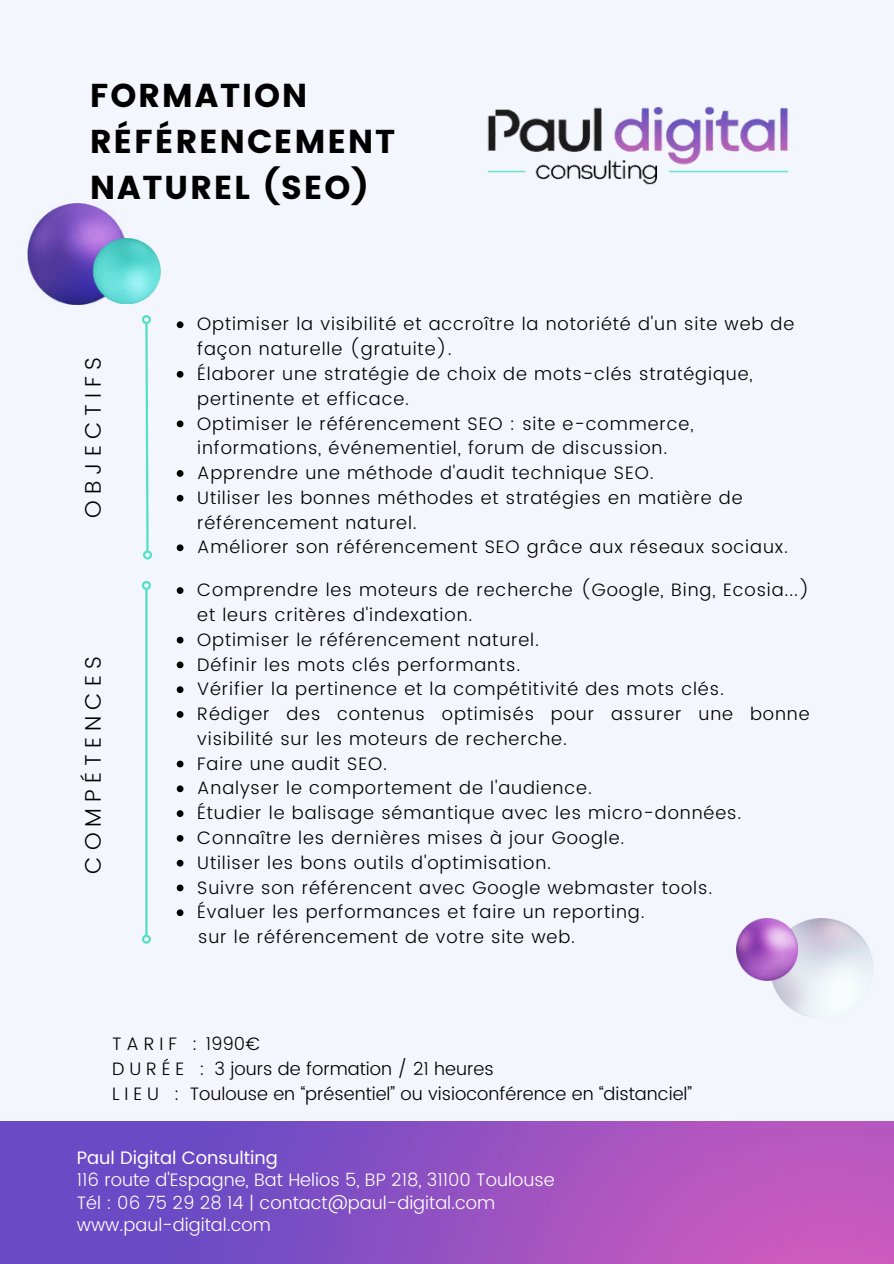
<style>
.page{position:relative;width:894px;height:1264px;background:#fff}
.page>*{position:absolute;margin:0;border:0;box-sizing:border-box;transform-origin:0 0}
.t1{font:33px/46.2px "Poppins";letter-spacing:.05em;color:#000}
.t2{font:300 22.5px "Poppins";letter-spacing:.27em;color:#000}
.t3{font:300 18px/24.8px "Poppins";letter-spacing:.05em;color:#000}
.t4{font:300 18px/22.5px "Poppins";color:#fff}
.t5{font:300 18px/25px "Poppins";color:#000}
.t6{font:18px "Poppins";color:#fff}
.t7{font:300 18px/24.8px "Poppins";letter-spacing:.27em;color:#000}
</style>
<div class="page">
<div style="left:0;top:0;width:893px;height:1263px;background:#f3f6fc"></div>
<svg style="left:142px;top:315px;width:10px;height:245px"></svg>
<img style="left:487px;top:106px;width:302px;height:79px">
<img style="left:0;top:1121px;width:893px;height:142px">
<hr style="left:145px;top:590px;width:2px;height:344px;background:#54e0c4">
<svg style="left:142px;top:932px;width:9px;height:12px"></svg>
<svg style="left:142px;top:581px;width:9px;height:10px"></svg>
<img style="left:27px;top:204px;width:98px;height:100px">
<img style="left:92px;top:238px;width:68px;height:66px">
<svg style="left:177px;top:321px;width:6px;height:7px"></svg>
<svg style="left:177px;top:371px;width:6px;height:7px"></svg>
<svg style="left:177px;top:420px;width:6px;height:7px"></svg>
<svg style="left:177px;top:470px;width:6px;height:7px"></svg>
<svg style="left:177px;top:495px;width:6px;height:6px"></svg>
<svg style="left:177px;top:544px;width:6px;height:7px"></svg>
<svg style="left:177px;top:587px;width:6px;height:7px"></svg>
<svg style="left:177px;top:636px;width:6px;height:7px"></svg>
<svg style="left:177px;top:661px;width:6px;height:7px"></svg>
<svg style="left:177px;top:686px;width:6px;height:7px"></svg>
<svg style="left:177px;top:711px;width:6px;height:6px"></svg>
<svg style="left:177px;top:760px;width:6px;height:7px"></svg>
<svg style="left:177px;top:785px;width:6px;height:7px"></svg>
<svg style="left:177px;top:810px;width:6px;height:7px"></svg>
<svg style="left:177px;top:835px;width:6px;height:6px"></svg>
<svg style="left:177px;top:859px;width:6px;height:7px"></svg>
<svg style="left:177px;top:884px;width:6px;height:7px"></svg>
<svg style="left:177px;top:909px;width:6px;height:7px"></svg>
<img style="left:769px;top:918px;width:104px;height:99px">
<img style="left:736px;top:918px;width:60px;height:62px">
<h1 class="t1" style="left:90px;top:72px;width:307px">FORMATION<br>RÉFÉRENCEMENT<br>NATUREL (SEO)</h1>
<p class="t2" style="left:77px;top:517px;width:162px;rotate:-90deg">OBJECTIFS</p>
<p class="t2" style="left:77px;top:874px;width:219px;rotate:-90deg">COMPÉTENCES</p>
<p class="t3" style="left:197px;top:312px;width:598px">Optimiser la visibilité et accroître la notoriété d'un site web de façon naturelle (gratuite).<br>Élaborer une stratégie de choix de mots-clés stratégique, pertinente et efficace.<br>Optimiser le référencement SEO : site e-commerce, informations, événementiel, forum de discussion.<br>Apprendre une méthode d'audit technique SEO.<br>Utiliser les bonnes méthodes et stratégies en matière de référencement naturel.<br>Améliorer son référencement SEO grâce aux réseaux sociaux.</p>
<p class="t3" style="left:197px;top:578px;width:614px">Comprendre les moteurs de recherche (Google, Bing, Ecosia...) et leurs critères d'indexation.<br>Optimiser le référencement naturel.<br>Définir les mots clés performants.<br>Vérifier la pertinence et la compétitivité des mots clés.<br>Rédiger des contenus optimisés pour assurer une bonne visibilité sur les moteurs de recherche.<br>Faire une audit SEO.<br>Analyser le comportement de l'audience.<br>Étudier le balisage sémantique avec les micro-données.<br>Connaître les dernières mises à jour Google.<br>Utiliser les bons outils d'optimisation.<br>Suivre son référencent avec Google webmaster tools.<br>Évaluer les performances et faire un reporting.<br>sur le référencement de votre site web.</p>
<p class="t3" style="left:206px;top:1032px;width:55px">1990€</p>
<p class="t7" style="left:112px;top:1032px;width:94px">TARIF :<br>DURÉE :<br>LIEU :</p>
<p class="t5" style="left:190px;top:1056px;width:503px;text-indent:25px">3 jours de formation / 21 heures<br>Toulouse en “présentiel” ou visioconférence en “distanciel”</p>
<p class="t6" style="left:77px;top:1144px;width:202px">Paul Digital Consulting</p>
<p class="t4" style="left:77px;top:1169px;width:479px">116 route d'Espagne, Bat Helios 5, BP 218, 31100 Toulouse<br>Tél : 06 75 29 28 14 | contact@paul-digital.com www.paul-digital.com</p>
</div>
